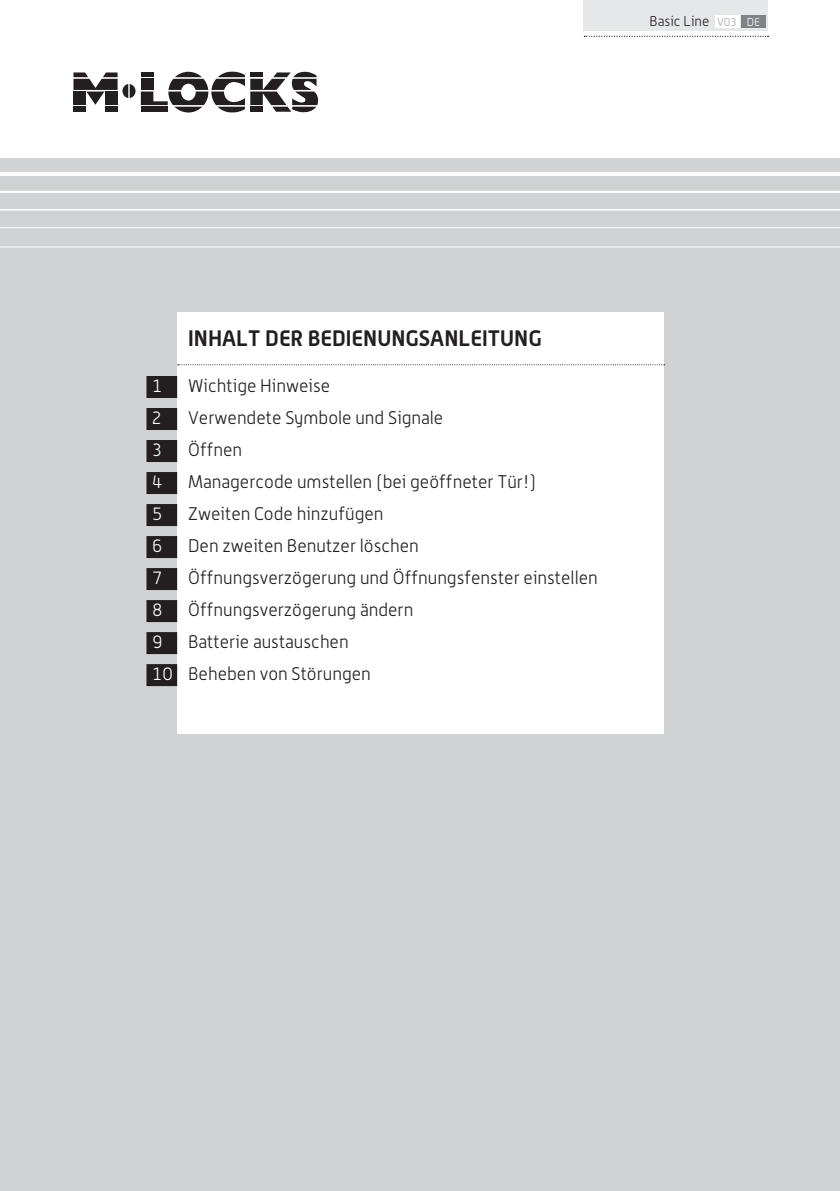
<style>
.page{position:relative;width:840px;height:1191px;background:#fff}
.page>*{position:absolute;margin:0;border:0;box-sizing:border-box;transform-origin:0 0}
.t1{font:700 22px "Alwyn OT";color:#231f20}
.t2{font:300 18px/32px "Alwyn OT";color:#231f20}
.t3{font:300 18px "Alwyn OT";color:#fff}
.t4{font:300 14px "Alwyn OT";color:#231f20}
.s1{font-size:11.4px;color:#a8a9ad}
.s2{font-size:11.4px;color:#fff}
.s3{color:#fff}
</style>
<div class="page">
<div style="left:583px;top:0;width:184px;height:31px;background:#e6e7e9"></div>
<div style="left:714px;top:15px;width:24px;height:13px;background:#fff"></div>
<div style="left:741px;top:15px;width:24px;height:13px;background:#808285"></div>
<svg style="left:584px;top:36px;width:184px;height:1px"></svg>
<div style="left:0;top:159px;width:839px;height:1032px;background:#d1d2d4"></div>
<hr style="left:0;top:172px;width:839px;height:4px;background:#fff">
<hr style="left:0;top:191px;width:839px;height:2px;background:#fff">
<hr style="left:0;top:209px;width:839px;height:1px;background:#fff">
<hr style="left:0;top:227px;width:839px;height:1px;background:#fff">
<hr style="left:0;top:247px;width:839px;height:1px;background:#fff">
<div style="left:178px;top:312px;width:485px;height:421px;background:#fff"></div>
<div style="left:146px;top:376px;width:31px;height:22px;background:#231f20"></div>
<div style="left:146px;top:408px;width:31px;height:22px;background:#231f20"></div>
<div style="left:146px;top:440px;width:31px;height:22px;background:#231f20"></div>
<div style="left:146px;top:472px;width:31px;height:22px;background:#231f20"></div>
<div style="left:146px;top:504px;width:31px;height:22px;background:#231f20"></div>
<div style="left:146px;top:536px;width:31px;height:22px;background:#231f20"></div>
<div style="left:146px;top:568px;width:31px;height:22px;background:#231f20"></div>
<div style="left:146px;top:600px;width:31px;height:22px;background:#231f20"></div>
<div style="left:146px;top:632px;width:31px;height:22px;background:#231f20"></div>
<div style="left:146px;top:664px;width:31px;height:22px;background:#231f20"></div>
<svg style="left:178px;top:364px;width:486px;height:1px"></svg>
<div style="left:73px;top:107px;width:13px;height:5px;background:#231f20"></div>
<div style="left:105px;top:107px;width:12px;height:5px;background:#231f20"></div>
<svg style="left:141px;top:72px;width:177px;height:40px"></svg>
<div style="left:141px;top:79px;width:12px;height:11px;background:#231f20"></div>
<div style="left:141px;top:107px;width:27px;height:5px;background:#231f20"></div>
<svg style="left:73px;top:72px;width:62px;height:33px"></svg>
<p class="t4" style="left:649px;top:13px;width:112px">Basic Line <span class="s1">V03</span> <span class="s2">DE</span></p>
<p class="t1" style="left:188px;top:325px;width:355px">INHALT DER BEDIENUNGSANLEITUNG</p>
<p class="t3" style="left:152px;top:376px;width:12px">1</p>
<p class="t2" style="left:188px;top:370px;width:143px">Wichtige Hinweise</p>
<p class="t3" style="left:152px;top:408px;width:12px">2</p>
<p class="t2" style="left:188px;top:402px;width:256px">Verwendete Symbole und Signale</p>
<p class="t3" style="left:152px;top:440px;width:12px">3</p>
<p class="t2" style="left:188px;top:434px;width:55px">Öffnen</p>
<p class="t3" style="left:152px;top:472px;width:12px">4</p>
<p class="t2" style="left:188px;top:466px;width:349px">Managercode umstellen (bei geöffneter Tür!)</p>
<p class="t3" style="left:152px;top:504px;width:12px">5</p>
<p class="t2" style="left:188px;top:498px;width:197px">Zweiten Code hinzufügen</p>
<p class="t3" style="left:152px;top:536px;width:12px">6</p>
<p class="t2" style="left:188px;top:530px;width:232px">Den zweiten Benutzer löschen</p>
<p class="t3" style="left:152px;top:568px;width:12px">7</p>
<p class="t2" style="left:188px;top:562px;width:411px">Öffnungsverzögerung und Öffnungsfenster einstellen</p>
<p class="t3" style="left:152px;top:600px;width:12px">8</p>
<p class="t2" style="left:188px;top:594px;width:226px">Öffnungsverzögerung ändern</p>
<p class="t3" style="left:152px;top:632px;width:12px">9</p>
<p class="t2" style="left:152px;top:626px;width:220px;text-indent:36px">Batterie austauschen<br><span class="s3">10</span> Beheben von Störungen</p>
</div>
